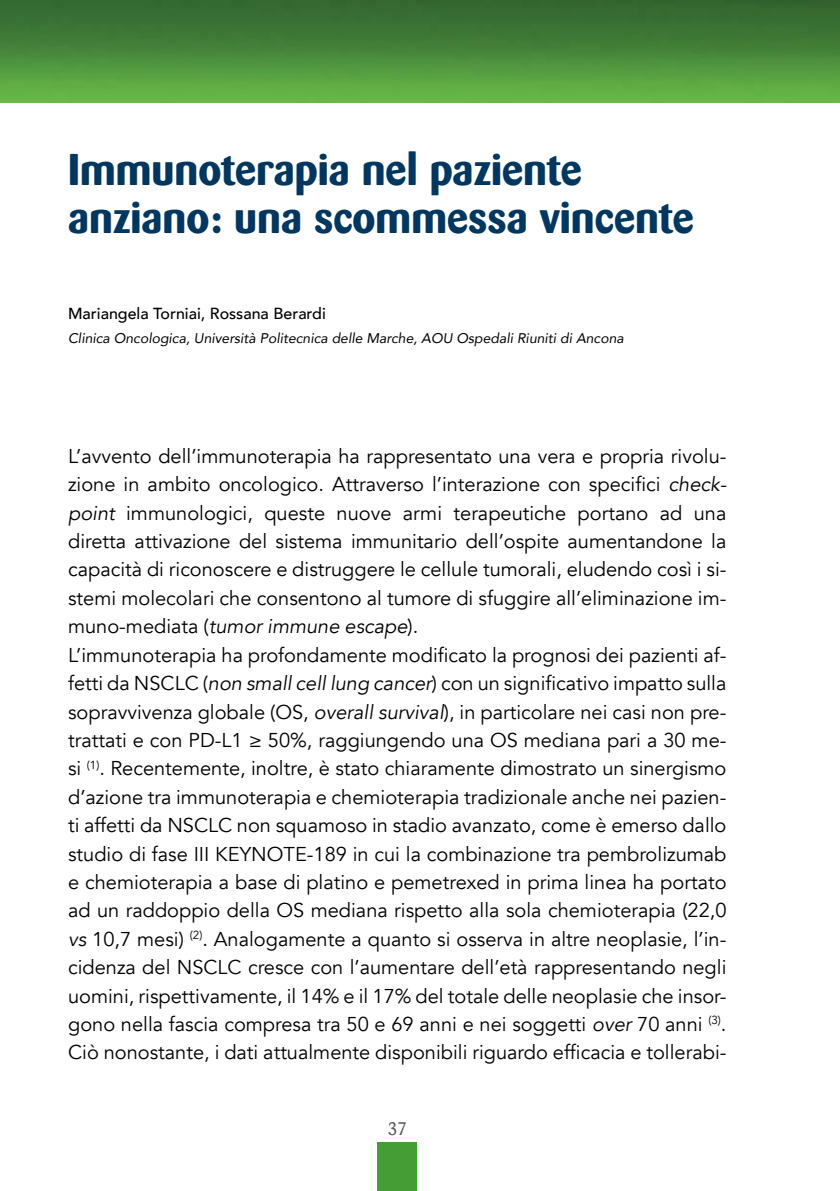
<style>
.page{position:relative;width:840px;height:1191px;background:#fff}
.page>*{position:absolute;margin:0;border:0;box-sizing:border-box;transform-origin:0 0}
.t1{font:700 44px/48px "Barmeno";color:#003761}
.t2{font:20px/28.4px "Avenir";color:#000}
.t3{font:18px "Barmeno";color:#575756}
.t4{font:500 16px "Avenir";color:#000}
.t5{font:italic 14px "Avenir";color:#000}
.s1{font-style:italic}
</style>
<div class="page">
<img style="left:0;top:0;width:839px;height:102px">
<div style="left:377px;top:1142px;width:40px;height:49px;background:#459d36"></div>
<h1 class="t1" style="left:68px;top:146px;width:627px">Immunoterapia nel paziente anziano: una scommessa vincente</h1>
<p class="t4" style="left:68px;top:299px;width:259px">Mariangela Torniai, Rossana Berardi</p>
<p class="t5" style="left:68px;top:329px;width:557px">Clinica Oncologica, Università Politecnica delle Marche, AOU Ospedali Riuniti di Ancona</p>
<p class="t2" style="left:68px;top:442px;width:659px">L’avvento dell’immunoterapia ha rappresentato una vera e propria rivolu&shy;zione in ambito oncologico. Attraverso l’interazione con specifici <span class="s1">check&shy;point</span> immunologici, queste nuove armi terapeutiche portano ad una diretta attivazione del sistema immunitario dell’ospite aumentandone la capacità di riconoscere e distruggere le cellule tumorali, eludendo così i si&shy;stemi molecolari che consentono al tumore di sfuggire all’eliminazione im&shy;muno-mediata (<span class="s1">tumor immune escape</span>).<br>L’immunoterapia ha profondamente modificato la prognosi dei pazienti af&shy;fetti da NSCLC (<span class="s1">non small cell lung cancer</span>) con un significativo impatto sulla sopravvivenza globale (OS, <span class="s1">overall survival</span>), in particolare nei casi non pre&shy;trattati e con PD-L1 ≥ 50%, raggiungendo una OS mediana pari a 30 me&shy;si <sup>(1)</sup>. Recentemente, inoltre, è stato chiaramente dimostrato un sinergismo d’azione tra immunoterapia e chemioterapia tradizionale anche nei pazien&shy;ti affetti da NSCLC non squamoso in stadio avanzato, come è emerso dallo studio di fase III KEYNOTE-189 in cui la combinazione tra pembrolizumab e chemioterapia a base di platino e pemetrexed in prima linea ha portato ad un raddoppio della OS mediana rispetto alla sola chemioterapia (22,0 <span class="s1">vs</span> 10,7 mesi) <sup>(2)</sup>. Analogamente a quanto si osserva in altre neoplasie, l’in&shy;cidenza del NSCLC cresce con l’aumentare dell’età rappresentando negli uomini, rispettivamente, il 14% e il 17% del totale delle neoplasie che insor&shy;gono nella fascia compresa tra 50 e 69 anni e nei soggetti <span class="s1">over</span> 70 anni <sup>(3)</sup>.<br>Ciò nonostante, i dati attualmente disponibili riguardo efficacia e tollerabi-</p>
<p class="t3" style="left:387px;top:1118px;width:21px">37</p>
</div>
